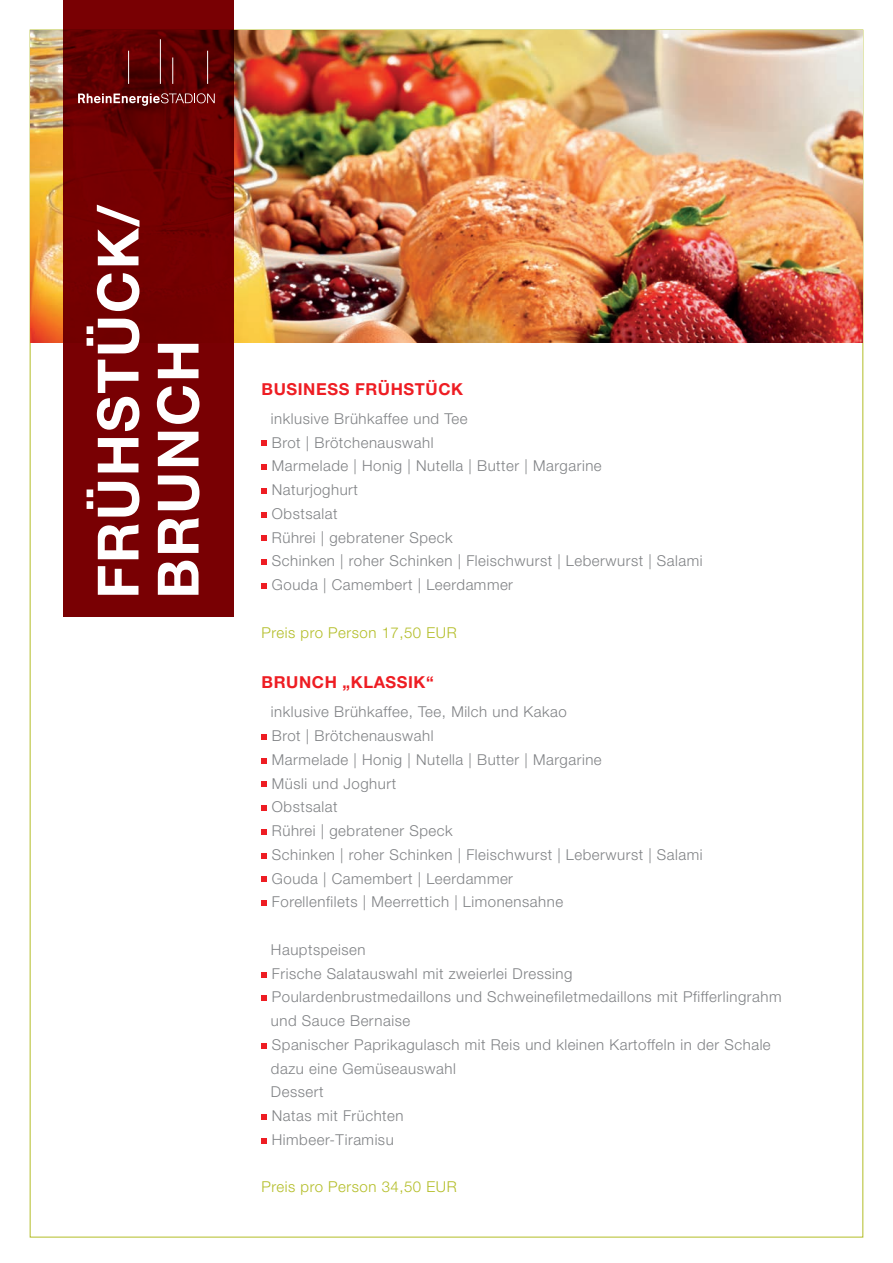
<style>
.page{position:relative;width:893px;height:1263px;background:#fff}
.page>*{position:absolute;margin:0;border:0;box-sizing:border-box;transform-origin:0 0}
.t1{font:700 57px/60px "Helvetica Neue LT Std";letter-spacing:.03em;color:#fff}
.t2{font:700 16.5px "Helvetica Neue LT Std";letter-spacing:.035em;color:#ee1d23}
.t3{font:300 15px/23.7px "Helvetica Neue LT Std";letter-spacing:.035em;color:#808285}
.t4{font:300 15px "Helvetica Neue LT Std";letter-spacing:.035em;color:#b3bd27}
</style>
<div class="page">
<img style="left:31px;top:30px;width:831px;height:312px">
<svg style="left:64px;top:0;width:170px;height:617px;background:#720001"></svg>
<hr style="left:128px;top:51px;width:1px;height:33px;background:#fff">
<hr style="left:207px;top:51px;width:1px;height:33px;background:#fff">
<svg style="left:172px;top:57px;width:1px;height:27px"></svg>
<hr style="left:160px;top:39px;width:1px;height:45px;background:#fff">
<svg style="left:78px;top:93px;width:137px;height:13px;background:#8c4647"></svg>
<svg style="left:262px;top:440px;width:5px;height:6px"></svg>
<svg style="left:262px;top:465px;width:5px;height:5px"></svg>
<svg style="left:262px;top:488px;width:5px;height:5px"></svg>
<svg style="left:262px;top:512px;width:5px;height:5px"></svg>
<svg style="left:262px;top:536px;width:5px;height:5px"></svg>
<svg style="left:262px;top:560px;width:5px;height:5px"></svg>
<svg style="left:262px;top:583px;width:5px;height:5px"></svg>
<svg style="left:262px;top:734px;width:5px;height:5px"></svg>
<svg style="left:262px;top:758px;width:5px;height:5px"></svg>
<svg style="left:262px;top:782px;width:5px;height:5px"></svg>
<svg style="left:262px;top:806px;width:5px;height:5px"></svg>
<svg style="left:262px;top:829px;width:5px;height:5px"></svg>
<svg style="left:262px;top:853px;width:5px;height:5px"></svg>
<svg style="left:262px;top:877px;width:5px;height:5px"></svg>
<svg style="left:262px;top:901px;width:5px;height:5px"></svg>
<svg style="left:262px;top:972px;width:5px;height:5px"></svg>
<svg style="left:262px;top:995px;width:5px;height:5px"></svg>
<svg style="left:262px;top:1043px;width:5px;height:5px"></svg>
<svg style="left:262px;top:1114px;width:5px;height:5px"></svg>
<svg style="left:262px;top:1138px;width:5px;height:5px"></svg>
<h1 class="t1" style="left:87px;top:599px;width:396px;rotate:-90deg">FRÜHSTÜCK/<br>BRUNCH</h1>
<p class="t2" style="left:262px;top:378px;width:203px">BUSINESS FRÜHSTÜCK</p>
<p class="t3" style="left:271px;top:406px;width:433px">inklusive Brühkaffee und Tee<br>Brot | Brötchenauswahl<br>Marmelade | Honig | Nutella | Butter | Margarine<br>Naturjoghurt<br>Obstsalat<br>Rührei | gebratener Speck<br>Schinken | roher Schinken | Fleischwurst | Leberwurst | Salami<br>Gouda | Camembert | Leerdammer</p>
<p class="t4" style="left:262px;top:623px;width:197px">Preis pro Person 17,50 EUR</p>
<p class="t2" style="left:262px;top:672px;width:174px">BRUNCH „KLASSIK“</p>
<p class="t3" style="left:271px;top:700px;width:433px">inklusive Brühkaffee, Tee, Milch und Kakao<br>Brot | Brötchenauswahl<br>Marmelade | Honig | Nutella | Butter | Margarine<br>Müsli und Joghurt<br>Obstsalat<br>Rührei | gebratener Speck<br>Schinken | roher Schinken | Fleischwurst | Leberwurst | Salami Gouda | Camembert | Leerdammer<br>Forellenfilets | Meerrettich | Limonensahne</p>
<p class="t3" style="left:271px;top:937px;width:512px">Hauptspeisen<br>Frische Salatauswahl mit zweierlei Dressing<br>Poulardenbrustmedaillons und Schweinefiletmedaillons mit Pfifferlingrahm und Sauce Bernaise<br>Spanischer Paprikagulasch mit Reis und kleinen Kartoffeln in der Schale dazu eine Gemüseauswahl<br>Dessert<br>Natas mit Früchten<br>Himbeer-Tiramisu</p>
<p class="t4" style="left:262px;top:1178px;width:197px">Preis pro Person 34,50 EUR</p>
</div>
